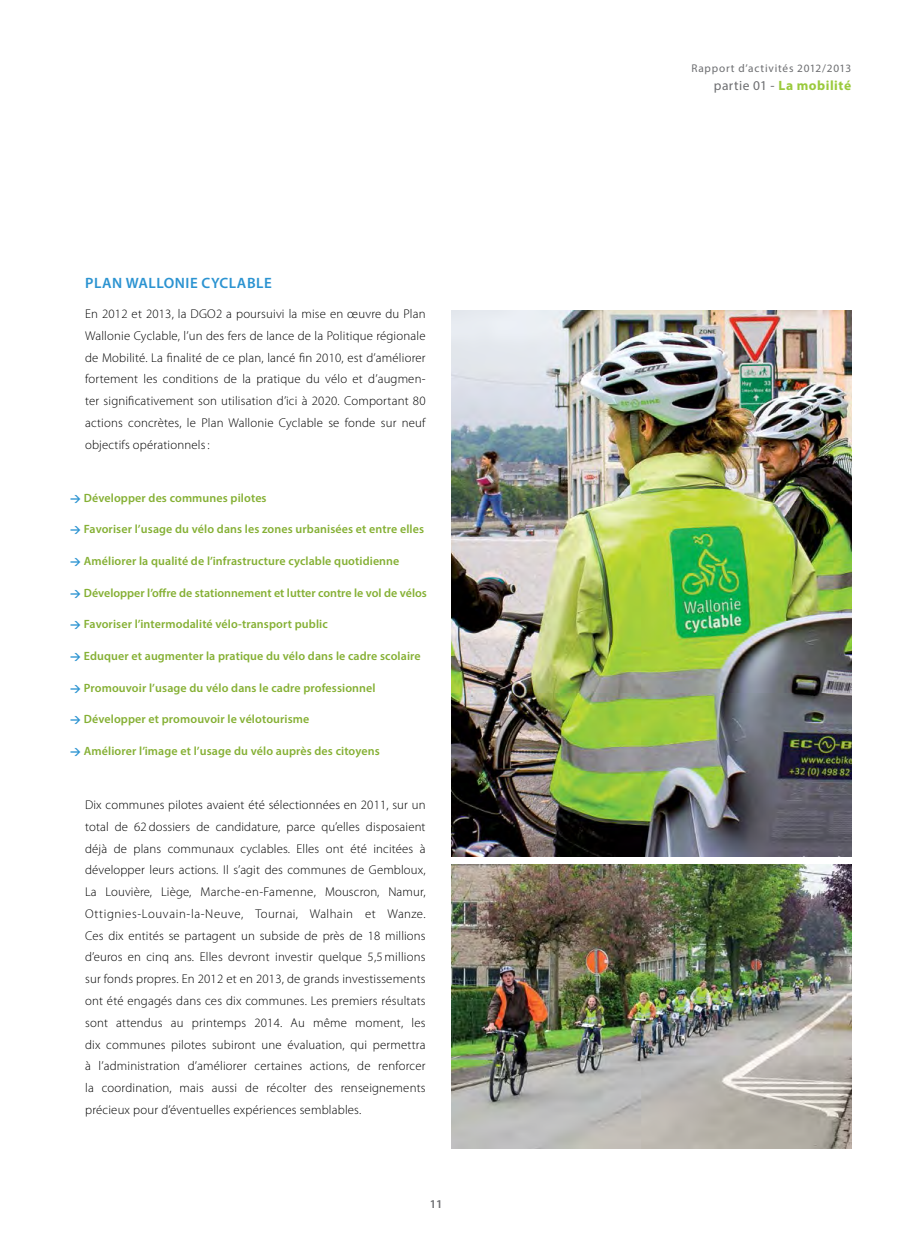
<style>
.page{position:relative;width:915px;height:1234px;background:#fff}
.page>*{position:absolute;margin:0;border:0;box-sizing:border-box;transform-origin:0 0}
.t1{font:600 15px "Myriad Pro";letter-spacing:.035em;color:#2b93d1}
.t2{font:700 13.5px "Myriad Pro";letter-spacing:.04em;color:#9aca3c}
.t3{font:300 12.75px/21.8px "Myriad Pro";letter-spacing:.015em;color:#000;text-align:justify}
.t4{font:600 12px "Myriad Pro";letter-spacing:.01em;color:#85b034}
.t5{font:600 12px "Myriad Pro";color:#6d6e71}
.t6{font:11.25px "Myriad Pro";letter-spacing:.07em;color:#6d6e71}
.s1{font-family:"DIN";font-weight:700;font-size:10.5px;color:#2b93d1}
.s2{font-weight:400;color:#6d6e71}
</style>
<div class="page">
<img style="left:451px;top:864px;width:399px;height:284px">
<img style="left:451px;top:310px;width:399px;height:545px">
<p class="t1" style="left:85px;top:273px;width:188px">PLAN WALLONIE CYCLABLE</p>
<p class="t3" style="left:85px;top:303px;width:342px">En 2012 et 2013, la DGO2 a poursuivi la mise en œuvre du Plan Wallonie Cyclable, l’un des fers de lance de la Politique régionale de Mobilité. La finalité de ce plan, lancé fin 2010, est d’améliorer fortement les conditions de la pratique du vélo et d’augmen&shy;ter significativement son utilisation d’ici à 2020. Comportant 80 actions concrètes, le Plan Wallonie Cyclable se fonde sur neuf objectifs opérationnels:</p>
<p class="t4" style="left:70px;top:490px;width:198px"><span class="s1">&gt;</span> Développer des communes pilotes</p>
<p class="t4" style="left:70px;top:521px;width:355px"><span class="s1">&gt;</span> Favoriser l’usage du vélo dans les zones urbanisées et entre elles</p>
<p class="t4" style="left:70px;top:553px;width:330px"><span class="s1">&gt;</span> Améliorer la qualité de l’infrastructure cyclable quotidienne</p>
<p class="t4" style="left:70px;top:585px;width:358px"><span class="s1">&gt;</span> Développer l’offre de stationnement et lutter contre le vol de vélos</p>
<p class="t4" style="left:70px;top:616px;width:259px"><span class="s1">&gt;</span> Favoriser l’intermodalité vélo-transport public</p>
<p class="t4" style="left:70px;top:648px;width:352px"><span class="s1">&gt;</span> Eduquer et augmenter la pratique du vélo dans le cadre scolaire</p>
<p class="t4" style="left:70px;top:679px;width:307px"><span class="s1">&gt;</span> Promouvoir l’usage du vélo dans le cadre professionnel</p>
<p class="t4" style="left:70px;top:711px;width:240px"><span class="s1">&gt;</span> Développer et promouvoir le vélotourisme</p>
<p class="t4" style="left:70px;top:743px;width:311px"><span class="s1">&gt;</span> Améliorer l’image et l’usage du vélo auprès des citoyens</p>
<p class="t3" style="left:85px;top:794px;width:342px">Dix communes pilotes avaient été sélectionnées en 2011, sur un total de 62 dossiers de candidature, parce qu’elles disposaient déjà de plans communaux cyclables. Elles ont été incitées à développer leurs actions. Il s’agit des communes de Gembloux, La Louvière, Liège, Marche-en-Famenne, Mouscron, Namur, Ottignies-Louvain-la-Neuve, Tournai, Walhain et Wanze.<br>Ces dix entités se partagent un subside de près de 18 millions d’euros en cinq ans. Elles devront investir quelque 5,5 millions sur fonds propres. En 2012 et en 2013, de grands investissements ont été engagés dans ces dix communes. Les premiers résultats sont attendus au printemps 2014. Au même moment, les dix communes pilotes subiront une évaluation, qui permettra à l’administration d’améliorer certaines actions, de renforcer la coordination, mais aussi de récolter des renseignements précieux pour d’éventuelles expériences semblables.</p>
<p class="t5" style="left:429px;top:1196px;width:14px">11</p>
<p class="t6" style="left:691px;top:62px;width:161px">Rapport d’activités 2012/2013</p>
<p class="t2" style="left:713px;top:77px;width:139px"><span class="s2">partie 01 -</span> La mobilité</p>
</div>
